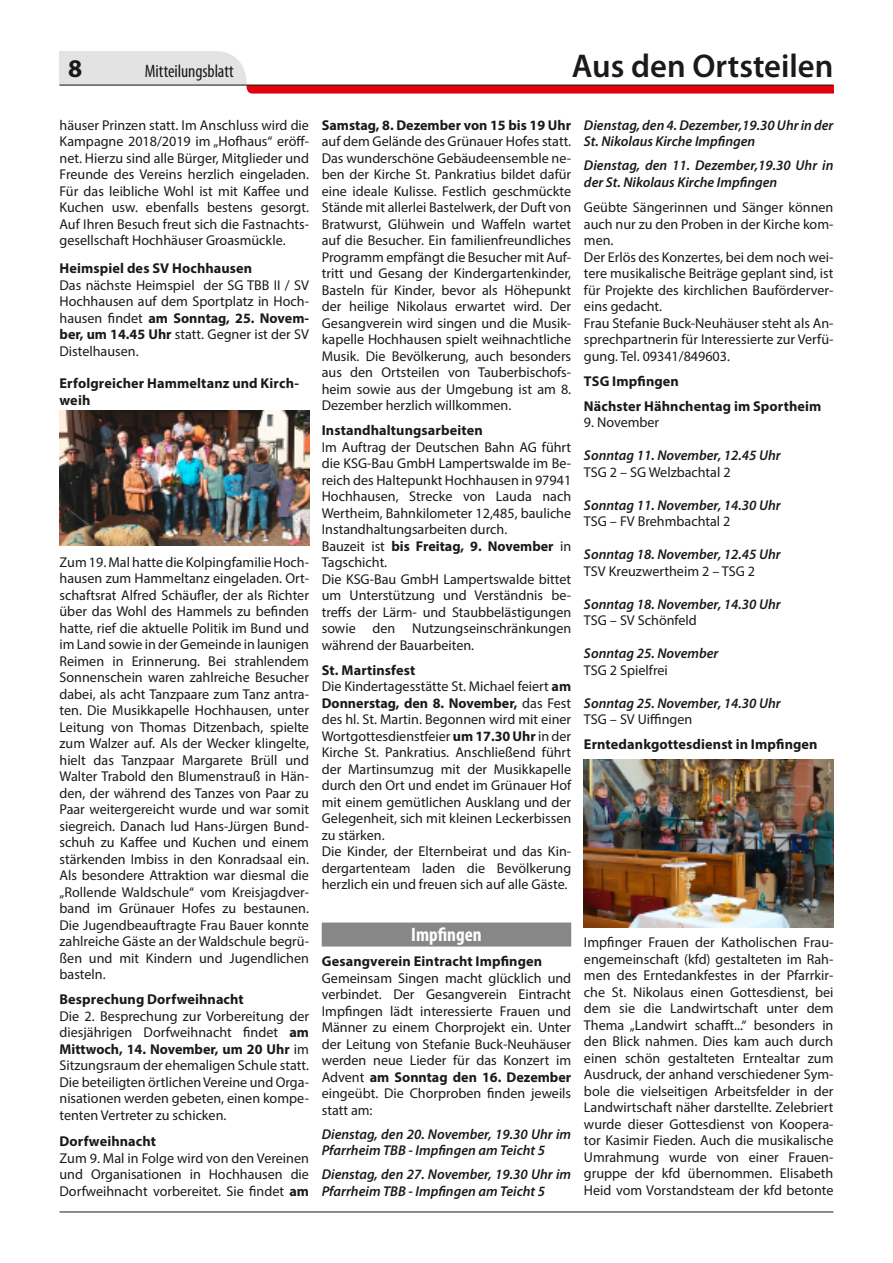
<style>
.page{position:relative;width:893px;height:1263px;background:#fff}
.page>*{position:absolute;margin:0;border:0;box-sizing:border-box;transform-origin:0 0}
.t1{font:600 33px "Myriad Pro";color:#1a1a18}
.t2{font:700 25.5px "Myriad Pro";color:#1a1a18}
.t3{font:700 condensed 19.5px "Myriad Pro";color:#fff}
.t4{font:condensed 18px "Myriad Pro";letter-spacing:-.005em;color:#1a1a18}
.t5{font:14.25px/16.5px "Myriad Pro";color:#1a1a18;text-align:justify}
.t6{font:italic 600 14.25px/16.5px "Myriad Pro";color:#1a1a18}
.t7{font:700 14.25px/16.5px "Myriad Pro";letter-spacing:.01em;color:#1a1a18}
.s1{font-weight:700}
</style>
<div class="page">
<hr style="left:60px;top:1211px;width:773px;height:1px;background:#1a1a18">
<svg style="left:60px;top:51px;width:773px;height:43px"></svg>
<hr style="left:60px;top:85px;width:773px;height:1px;background:#1a1a18">
<div style="left:322px;top:922px;width:249px;height:24px;background:#868786"></div>
<img style="left:60px;top:410px;width:249px;height:135px">
<img style="left:584px;top:759px;width:249px;height:168px">
<h2 class="t2" style="left:68px;top:51px;width:16px">8</h2>
<p class="t4" style="left:145px;top:60px;width:91px">Mitteilungsblatt</p>
<h1 class="t1" style="left:572px;top:45px;width:263px">Aus den Ortsteilen</h1>
<p class="t5" style="left:60px;top:116px;width:251px">häuser Prinzen statt. Im Anschluss wird die Kampagne 2018/2019 im „Hofhaus“ eröff&shy;net. Hierzu sind alle Bürger, Mitglieder und Freunde des Vereins herzlich eingeladen.<br>Für das leibliche Wohl ist mit Kaffee und Kuchen usw. ebenfalls bestens gesorgt.<br>Auf Ihren Besuch freut sich die Fastnachts&shy;gesellschaft Hochhäuser Groasmückle.</p>
<p class="t7" style="left:60px;top:260px;width:194px">Heimspiel des SV Hochhausen</p>
<p class="t5" style="left:60px;top:276px;width:251px">Das nächste Heimspiel der SG TBB II / SV Hochhausen auf dem Sportplatz in Hoch&shy;hausen findet <span class="s1">am Sonntag, 25. Novem&shy;ber, um 14.45 Uhr</span> statt. Gegner ist der SV Distelhausen.</p>
<p class="t7" style="left:60px;top:375px;width:241px">Erfolgreicher Hammeltanz und Kirch&shy;weih</p>
<p class="t7" style="left:322px;top:116px;width:251px">Samstag, 8. Dezember von 15 bis 19 Uhr</p>
<p class="t5" style="left:322px;top:133px;width:251px">auf dem Gelände des Grünauer Hofes statt.<br>Das wunderschöne Gebäudeensemble ne&shy;ben der Kirche St. Pankratius bildet dafür eine ideale Kulisse. Festlich geschmückte Stände mit allerlei Bastelwerk, der Duft von Bratwurst, Glühwein und Waffeln wartet auf die Besucher. Ein familienfreundliches Programm empfängt die Besucher mit Auf&shy;tritt und Gesang der Kindergartenkinder, Basteln für Kinder, bevor als Höhepunkt der heilige Nikolaus erwartet wird. Der Gesangverein wird singen und die Musik&shy;kapelle Hochhausen spielt weihnachtliche Musik. Die Bevölkerung, auch besonders aus den Ortsteilen von Tauberbischofs&shy;heim sowie aus der Umgebung ist am 8.<br>Dezember herzlich willkommen.</p>
<p class="t7" style="left:322px;top:422px;width:163px">Instandhaltungsarbeiten</p>
<p class="t5" style="left:322px;top:438px;width:251px;text-align:left">Im Auftrag der Deutschen Bahn AG führt die KSG-Bau GmbH Lampertswalde im Be&shy;reich des Haltepunkt Hochhausen in 97941<br>Hochhausen, Strecke von Lauda nach Wertheim, Bahnkilometer 12,485, bauliche Instandhaltungsarbeiten durch.<br>Bauzeit ist <span class="s1">bis Freitag, 9. November</span> in Tagschicht.<br>Die KSG-Bau GmbH Lampertswalde bittet um Unterstützung und Verständnis be&shy;treffs der Lärm- und Staubbelästigungen sowie den Nutzungseinschränkungen während der Bauarbeiten.</p>
<p class="t5" style="left:322px;top:661px;width:251px;text-align:left"><span class="s1">St. Martinsfest<br></span>Die Kindertagesstätte St. Michael feiert <span class="s1">am Donnerstag, den 8. November,</span> das Fest des hl. St. Martin. Begonnen wird mit einer Wortgottesdienstfeier <span class="s1">um 17.30 Uhr</span> in der Kirche St. Pankratius. Anschließend führt der Martinsumzug mit der Musikkapelle durch den Ort und endet im Grünauer Hof mit einem gemütlichen Ausklang und der Gelegenheit, sich mit kleinen Leckerbissen zu stärken.<br>Die Kinder, der Elternbeirat und das Kin&shy;dergartenteam laden die Bevölkerung herzlich ein und freuen sich auf alle Gäste.</p>
<h3 class="t3" style="left:411px;top:922px;width:72px">Impfingen</h3>
<p class="t7" style="left:322px;top:952px;width:222px">Gesangverein Eintracht Impfingen</p>
<p class="t5" style="left:322px;top:969px;width:251px">Gemeinsam Singen macht glücklich und verbindet. Der Gesangverein Eintracht Impfingen lädt interessierte Frauen und Männer zu einem Chorprojekt ein. Unter der Leitung von Stefanie Buck-Neuhäuser werden neue Lieder für das Konzert im Advent <span class="s1">am Sonntag den 16. Dezember </span>eingeübt. Die Chorproben finden jeweils statt am:</p>
<p class="t6" style="left:322px;top:1125px;width:251px">Dienstag, den 20. November, 19.30 Uhr im<br>Pfarrheim TBB - Impfingen am Teicht 5</p>
<p class="t6" style="left:322px;top:1166px;width:251px">Dienstag, den 27. November, 19.30 Uhr im<br>Pfarrheim TBB - Impfingen am Teicht 5</p>
<p class="t6" style="left:584px;top:116px;width:251px">Dienstag, den 4. Dezember,19.30 Uhr in der<br>St. Nikolaus Kirche Impfingen</p>
<p class="t6" style="left:584px;top:157px;width:251px">Dienstag, den 11. Dezember,19.30 Uhr in der St. Nikolaus Kirche Impfingen</p>
<p class="t5" style="left:584px;top:199px;width:251px;text-align:left">Geübte Sängerinnen und Sänger können auch nur zu den Proben in der Kirche kom&shy;men.<br>Der Erlös des Konzertes, bei dem noch wei&shy;tere musikalische Beiträge geplant sind, ist für Projekte des kirchlichen Bauförderver&shy;eins gedacht.<br>Frau Stefanie Buck-Neuhäuser steht als An&shy;sprechpartnerin für Interessierte zur Verfü&shy;gung. Tel. 09341/849603.</p>
<p class="t7" style="left:584px;top:368px;width:239px;line-height:25px">TSG Impfingen<br>Nächster Hähnchentag im Sportheim</p>
<p class="t5" style="left:584px;top:414px;width:77px">9. November</p>
<p class="t6" style="left:584px;top:447px;width:198px">Sonntag 11. November, 12.45 Uhr</p>
<p class="t5" style="left:584px;top:464px;width:148px">TSG 2 – SG Welzbachtal 2</p>
<p class="t6" style="left:584px;top:496px;width:198px">Sonntag 11. November, 14.30 Uhr</p>
<p class="t5" style="left:584px;top:513px;width:148px">TSG – FV Brehmbachtal 2</p>
<p class="t6" style="left:584px;top:546px;width:198px">Sonntag 18. November, 12.45 Uhr</p>
<p class="t5" style="left:584px;top:563px;width:173px">TSV Kreuzwertheim 2 – TSG 2</p>
<p class="t6" style="left:584px;top:595px;width:198px">Sonntag 18. November, 14.30 Uhr</p>
<p class="t5" style="left:584px;top:612px;width:114px">TSG – SV Schönfeld</p>
<p class="t6" style="left:584px;top:645px;width:136px">Sonntag 25. November</p>
<p class="t5" style="left:584px;top:662px;width:85px">TSG 2 Spielfrei</p>
<p class="t6" style="left:584px;top:694px;width:198px">Sonntag 25. November, 14.30 Uhr</p>
<p class="t5" style="left:584px;top:711px;width:110px">TSG – SV Uiffingen</p>
<p class="t7" style="left:584px;top:736px;width:235px">Erntedankgottesdienst in Impfingen</p>
<p class="t5" style="left:60px;top:553px;width:251px">Zum 19. Mal hatte die Kolpingfamilie Hoch&shy;hausen zum Hammeltanz eingeladen. Ort&shy;schaftsrat Alfred Schäufler, der als Richter über das Wohl des Hammels zu befinden hatte, rief die aktuelle Politik im Bund und im Land sowie in der Gemeinde in launigen Reimen in Erinnerung. Bei strahlendem Sonnenschein waren zahlreiche Besucher dabei, als acht Tanzpaare zum Tanz antra&shy;ten. Die Musikkapelle Hochhausen, unter Leitung von Thomas Ditzenbach, spielte zum Walzer auf. Als der Wecker klingelte, hielt das Tanzpaar Margarete Brüll und Walter Trabold den Blumenstrauß in Hän&shy;den, der während des Tanzes von Paar zu Paar weitergereicht wurde und war somit siegreich. Danach lud Hans-Jürgen Bund&shy;schuh zu Kaffee und Kuchen und einem stärkenden Imbiss in den Konradsaal ein.<br>Als besondere Attraktion war diesmal die „Rollende Waldschule“ vom Kreisjagdver&shy;band im Grünauer Hofes zu bestaunen.<br>Die Jugendbeauftragte Frau Bauer konnte zahlreiche Gäste an der Waldschule begrü&shy;ßen und mit Kindern und Jugendlichen basteln.</p>
<p class="t7" style="left:60px;top:991px;width:186px">Besprechung Dorfweihnacht</p>
<p class="t5" style="left:60px;top:1008px;width:251px">Die 2. Besprechung zur Vorbereitung der diesjährigen Dorfweihnacht findet <span class="s1">am Mittwoch, 14. November, um 20 Uhr</span> im Sitzungsraum der ehemaligen Schule statt.<br>Die beteiligten örtlichen Vereine und Orga&shy;nisationen werden gebeten, einen kompe&shy;tenten Vertreter zu schicken.</p>
<p class="t7" style="left:60px;top:1133px;width:98px">Dorfweihnacht</p>
<p class="t5" style="left:60px;top:1150px;width:251px">Zum 9. Mal in Folge wird von den Vereinen und Organisationen in Hochhausen die Dorfweihnacht vorbereitet. Sie findet <span class="s1">am</span></p>
<p class="t5" style="left:584px;top:934px;width:251px">Impfinger Frauen der Katholischen Frau&shy;engemeinschaft (kfd) gestalteten im Rah&shy;men des Erntedankfestes in der Pfarrkir&shy;che St. Nikolaus einen Gottesdienst, bei dem sie die Landwirtschaft unter dem Thema „Landwirt schafft...“ besonders in den Blick nahmen. Dies kam auch durch einen schön gestalteten Erntealtar zum Ausdruck, der anhand verschiedener Sym&shy;bole die vielseitigen Arbeitsfelder in der Landwirtschaft näher darstellte. Zelebriert wurde dieser Gottesdienst von Koopera&shy;tor Kasimir Fieden. Auch die musikalische Umrahmung wurde von einer Frauen&shy;gruppe der kfd übernommen. Elisabeth Heid vom Vorstandsteam der kfd betonte</p>
</div>
